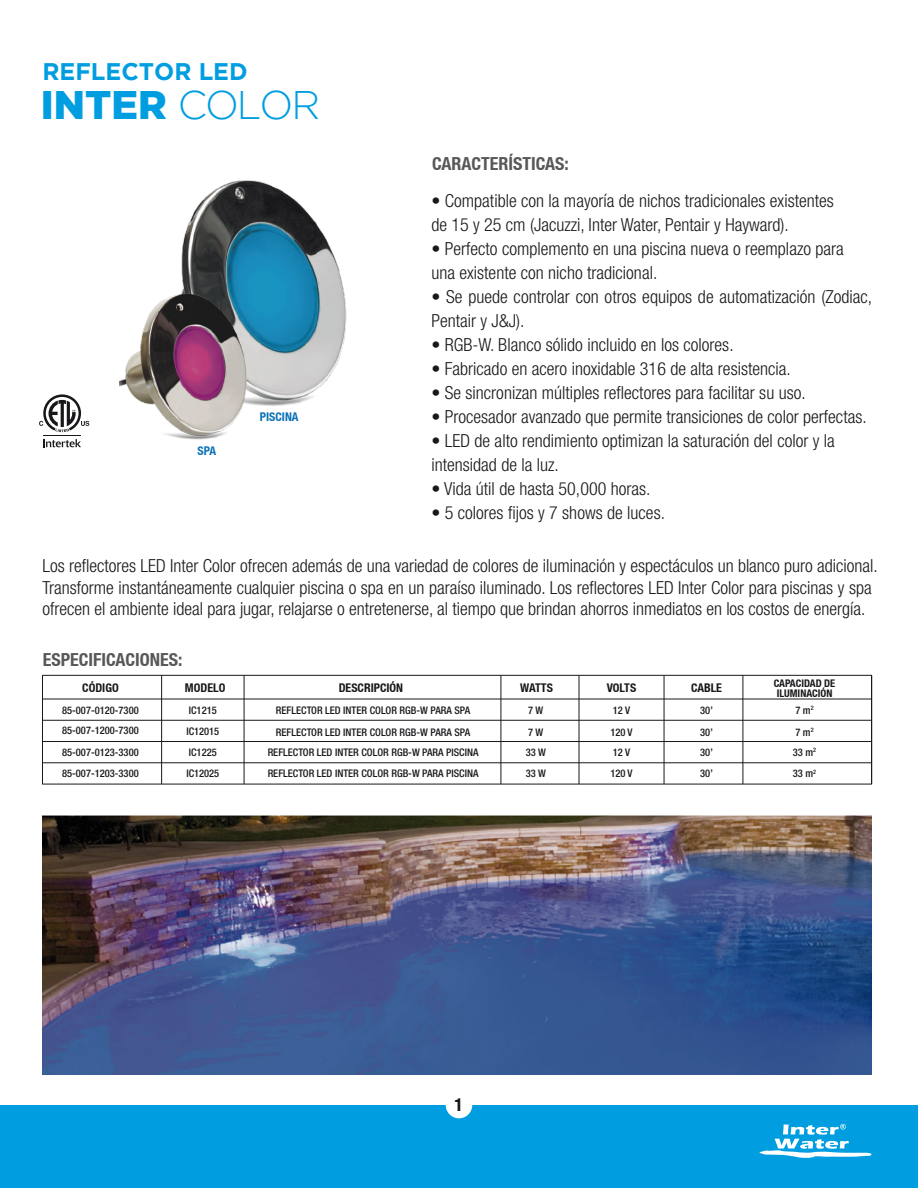
<style>
.page{position:relative;width:918px;height:1188px;background:#fff}
.page>*{position:absolute;margin:0;border:0;box-sizing:border-box;transform-origin:0 0}
.t1{font:900 39.9px "Gotham";color:#009ee0}
.t2{font:700 24px "Gotham";color:#009ee0}
.t3{font:300 condensed 18px/24px "Helvetica Neue LT Std";color:#1a171b}
.t4{font:700 condensed 18px "Helvetica Neue LT";color:#57585a}
.t5{font:700 condensed 18px "Helvetica Neue LT";color:#1a171b}
.t6{font:700 condensed 12px "Helvetica Neue LT";color:#1a171b}
.t7{font:700 condensed 12px "Helvetica Neue LT";color:#0a72b5}
.t8{font:500 condensed 10.5px/20px "Helvetica Neue LT Std";color:#1a171b}
.t9{font:700 condensed 10.5px/10.5px "Helvetica Neue LT";color:#1a171b}
.s1{font-weight:300}
</style>
<div class="page">
<div style="left:0;top:1105px;width:918px;height:83px;background:#009ee0"></div>
<div style="left:446px;top:1092px;width:26px;height:26px;background:#fff;border-radius:50%"></div>
<svg style="left:759px;top:1124px;width:112px;height:34px"></svg>
<svg style="left:43px;top:439px;width:38px;height:8px"></svg>
<hr style="left:43px;top:435px;width:38px;height:1px;background:#1a171b">
<svg style="left:39px;top:394px;width:50px;height:38px"></svg>
<img style="left:120px;top:180px;width:227px;height:260px">
<hr style="left:43px;top:699px;width:829px;height:1px;background:#1a171b">
<hr style="left:43px;top:720px;width:829px;height:1px;background:#1a171b">
<hr style="left:43px;top:741px;width:829px;height:1px;background:#1a171b">
<hr style="left:43px;top:762px;width:829px;height:1px;background:#1a171b">
<hr style="left:43px;top:784px;width:829px;height:1px;background:#1a171b">
<hr style="left:43px;top:675px;width:829px;height:1px;background:#1a171b">
<hr style="left:244px;top:675px;width:1px;height:109px;background:#1a171b">
<hr style="left:501px;top:675px;width:1px;height:109px;background:#1a171b">
<hr style="left:579px;top:675px;width:1px;height:109px;background:#1a171b">
<hr style="left:664px;top:675px;width:1px;height:109px;background:#1a171b">
<hr style="left:743px;top:675px;width:1px;height:109px;background:#1a171b">
<hr style="left:161px;top:675px;width:1px;height:109px;background:#1a171b">
<hr style="left:42px;top:675px;width:1px;height:109px;background:#1a171b">
<hr style="left:871px;top:675px;width:1px;height:109px;background:#1a171b">
<img style="left:43px;top:816px;width:828px;height:258px">
<h2 class="t2" style="left:42px;top:58px;width:207px">REFLECTOR LED</h2>
<h1 class="t1" style="left:41px;top:82px;width:281px">INTER <span class="s1">COLOR</span></h1>
<p class="t7" style="left:198px;top:443px;width:20px">SPA</p>
<p class="t7" style="left:260px;top:409px;width:40px">PISCINA</p>
<p class="t4" style="left:432px;top:153px;width:138px">CARACTERÍSTICAS:</p>
<p class="t3" style="left:431px;top:188px;width:404px">• Compatible con la mayoría de nichos tradicionales existentes de 15 y 25 cm (Jacuzzi, Inter Water, Pentair y Hayward).</p>
<p class="t3" style="left:431px;top:236px;width:414px">• Perfecto complemento en una piscina nueva o reemplazo para una existente con nicho tradicional.</p>
<p class="t3" style="left:431px;top:284px;width:442px">• Se puede controlar con otros equipos de automatización (Zodiac,<br>Pentair y J&amp;J).</p>
<p class="t3" style="left:431px;top:332px;width:304px">• RGB-W. Blanco sólido incluido en los colores.</p>
<p class="t3" style="left:431px;top:356px;width:361px">• Fabricado en acero inoxidable 316 de alta resistencia.</p>
<p class="t3" style="left:431px;top:380px;width:376px">• Se sincronizan múltiples reflectores para facilitar su uso.</p>
<p class="t3" style="left:431px;top:404px;width:437px">• Procesador avanzado que permite transiciones de color perfectas.</p>
<p class="t3" style="left:431px;top:428px;width:405px">• LED de alto rendimiento optimizan la saturación del color y la intensidad de la luz.</p>
<p class="t3" style="left:431px;top:476px;width:221px">• Vida útil de hasta 50,000 horas.</p>
<p class="t3" style="left:431px;top:500px;width:235px">• 5 colores fijos y 7 shows de luces.</p>
<p class="t3" style="left:42px;top:555px;width:837px;line-height:21.6px">Los reflectores LED Inter Color ofrecen además de una variedad de colores de iluminación y espectáculos un blanco puro adicional.<br>Transforme instantáneamente cualquier piscina o spa en un paraíso iluminado. Los reflectores LED Inter Color para piscinas y spa ofrecen el ambiente ideal para jugar, relajarse o entretenerse, al tiempo que brindan ahorros inmediatos en los costos de energía.</p>
<p class="t4" style="left:43px;top:648px;width:141px">ESPECIFICACIONES:</p>
<p class="t6" style="left:82px;top:681px;width:38px">CÓDIGO</p>
<p class="t8" style="left:62px;top:700px;width:78px">85-007-0120-7300</p>
<p class="t6" style="left:185px;top:681px;width:42px">MODELO</p>
<p class="t6" style="left:339px;top:681px;width:66px">DESCRIPCIÓN</p>
<p class="t6" style="left:520px;top:681px;width:34px">WATTS</p>
<p class="t6" style="left:607px;top:681px;width:31px">VOLTS</p>
<p class="t6" style="left:691px;top:681px;width:32px">CABLE</p>
<p class="t9" style="left:774px;top:678px;width:63px">CAPACIDAD DE<br>ILUMINACIÓN</p>
<p class="t8" style="left:276px;top:700px;width:196px">REFLECTOR LED INTER COLOR RGB-W PARA SPA</p>
<p class="t8" style="left:613px;top:700px;width:19px">12 V</p>
<p class="t8" style="left:700px;top:700px;width:14px">30’</p>
<p class="t8" style="left:189px;top:700px;width:29px">IC1215</p>
<p class="t8" style="left:528px;top:700px;width:16px">7 W</p>
<p class="t8" style="left:795px;top:700px;width:20px">7 m<sup>2</sup></p>
<p class="t8" style="left:186px;top:720px;width:34px;line-height:21.5px">IC12015<br>IC1225<br>IC12025</p>
<p class="t8" style="left:62px;top:721px;width:78px">85-007-1200-7300</p>
<p class="t8" style="left:268px;top:722px;width:212px;text-align:center">REFLECTOR LED INTER COLOR RGB-W PARA SPA<br>REFLECTOR LED INTER COLOR RGB-W PARA PISCINA</p>
<p class="t8" style="left:528px;top:722px;width:16px">7 W</p>
<p class="t8" style="left:610px;top:722px;width:24px">120 V</p>
<p class="t8" style="left:700px;top:722px;width:14px">30’</p>
<p class="t8" style="left:526px;top:742px;width:21px">33 W</p>
<p class="t8" style="left:613px;top:742px;width:19px">12 V</p>
<p class="t8" style="left:700px;top:742px;width:14px">30’</p>
<p class="t8" style="left:62px;top:742px;width:78px">85-007-0123-3300</p>
<p class="t8" style="left:62px;top:764px;width:78px">85-007-1203-3300</p>
<p class="t8" style="left:268px;top:764px;width:212px">REFLECTOR LED INTER COLOR RGB-W PARA PISCINA</p>
<p class="t8" style="left:526px;top:764px;width:21px">33 W</p>
<p class="t8" style="left:610px;top:764px;width:24px">120 V</p>
<p class="t8" style="left:700px;top:764px;width:14px">30’</p>
<p class="t8" style="left:793px;top:722px;width:25px">7 m<sup>2<br></sup>33 m<sup>2</sup></p>
<p class="t8" style="left:793px;top:764px;width:25px">33 m<sup>2</sup></p>
<p class="t5" style="left:454px;top:1094px;width:10px">1</p>
</div>
